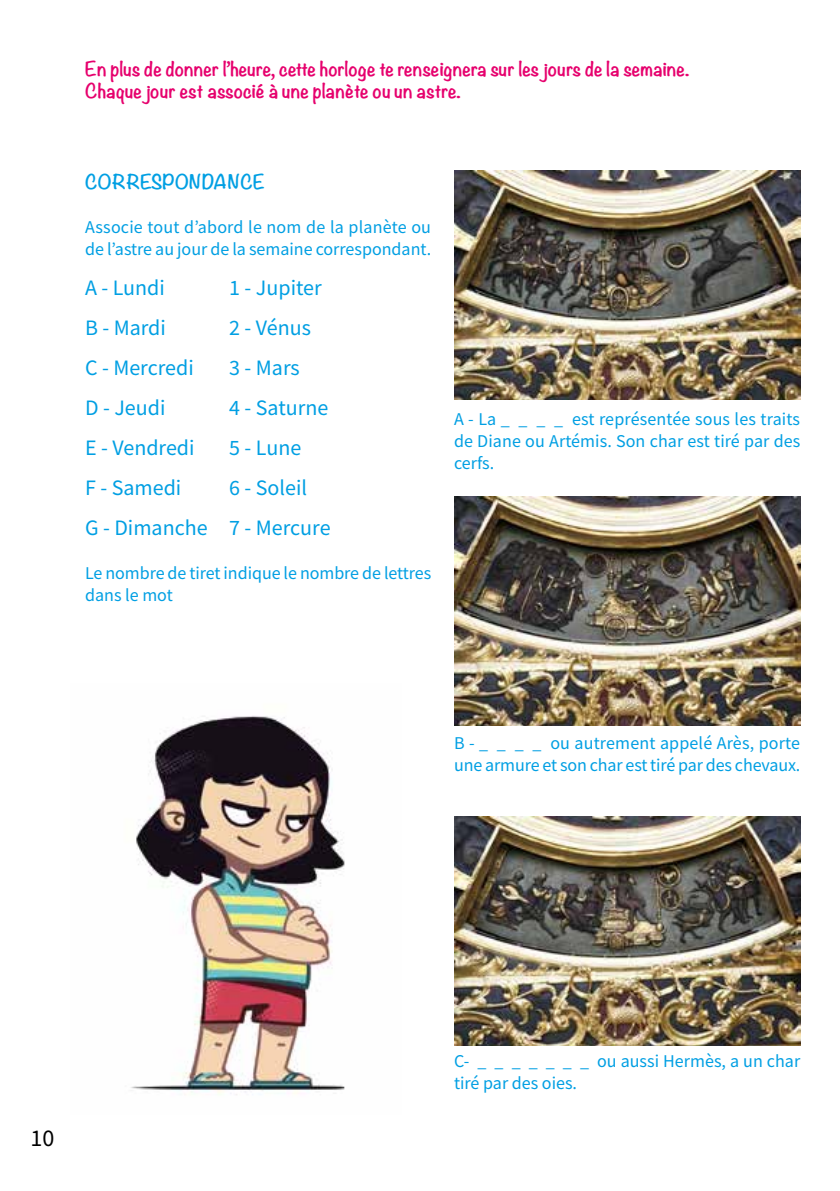
<style>
.page{position:relative;width:840px;height:1191px;background:#fff}
.page>*{position:absolute;margin:0;border:0;box-sizing:border-box;transform-origin:0 0}
.t1{font:24px "Source Sans Pro";color:#000}
.t2{font:22px/40px "Source Sans Pro";color:#009fe3}
.t3{font:18px/22px "Source Sans Pro";color:#009fe3}
.t4{font:700 18px/22px "Noteworthy";color:#e6006d}
.t5{font:700 18px "Noteworthy";color:#009fe3}
</style>
<div class="page">
<img style="left:454px;top:170px;width:345px;height:229px">
<img style="left:454px;top:496px;width:345px;height:229px">
<img style="left:454px;top:816px;width:345px;height:229px">
<img style="left:131px;top:715px;width:214px;height:380px">
<p class="t4" style="left:85px;top:57px;width:605px">En plus de donner l’heure, cette horloge te renseignera sur les jours de la semaine.<br>Chaque jour est associé à une planète ou un astre.</p>
<p class="t5" style="left:85px;top:166px;width:181px">CORRESPONDANCE</p>
<p class="t3" style="left:85px;top:216px;width:347px">Associe tout d’abord le nom de la planète ou de l’astre au jour de la semaine correspondant.</p>
<p class="t2" style="left:85px;top:268px;width:81px">A - Lundi</p>
<p class="t2" style="left:229px;top:268px;width:94px">1 - Jupiter</p>
<p class="t2" style="left:85px;top:308px;width:82px">B - Mardi</p>
<p class="t2" style="left:229px;top:308px;width:83px">2 - Vénus</p>
<p class="t2" style="left:85px;top:348px;width:110px">C - Mercredi</p>
<p class="t2" style="left:229px;top:348px;width:72px">3 - Mars</p>
<p class="t2" style="left:85px;top:388px;width:82px">D - Jeudi</p>
<p class="t2" style="left:229px;top:388px;width:101px">4 - Saturne</p>
<p class="t2" style="left:85px;top:428px;width:111px">E - Vendredi</p>
<p class="t2" style="left:229px;top:428px;width:73px">5 - Lune</p>
<p class="t2" style="left:85px;top:468px;width:98px">F - Samedi</p>
<p class="t2" style="left:85px;top:468px;width:247px;text-indent:144px">6 - Soleil<br>G - Dimanche 7 - Mercure</p>
<p class="t3" style="left:85px;top:562px;width:347px">Le nombre de tiret indique le nombre de lettres dans le mot</p>
<p class="t3" style="left:454px;top:407px;width:347px;text-align:justify">A - La _ _ _ _ est représentée sous les traits de Diane ou Artémis. Son char est tiré par des cerfs.</p>
<p class="t3" style="left:454px;top:732px;width:347px">B - _ _ _ _ ou autrement appelé Arès, porte une armure et son char est tiré par des chevaux.</p>
<h1 class="t1" style="left:31px;top:1122px;width:25px">10</h1>
<p class="t3" style="left:454px;top:1049px;width:347px">C- _ _ _ _ _ _ _ ou aussi Hermès, a un char tiré par des oies.</p>
</div>
